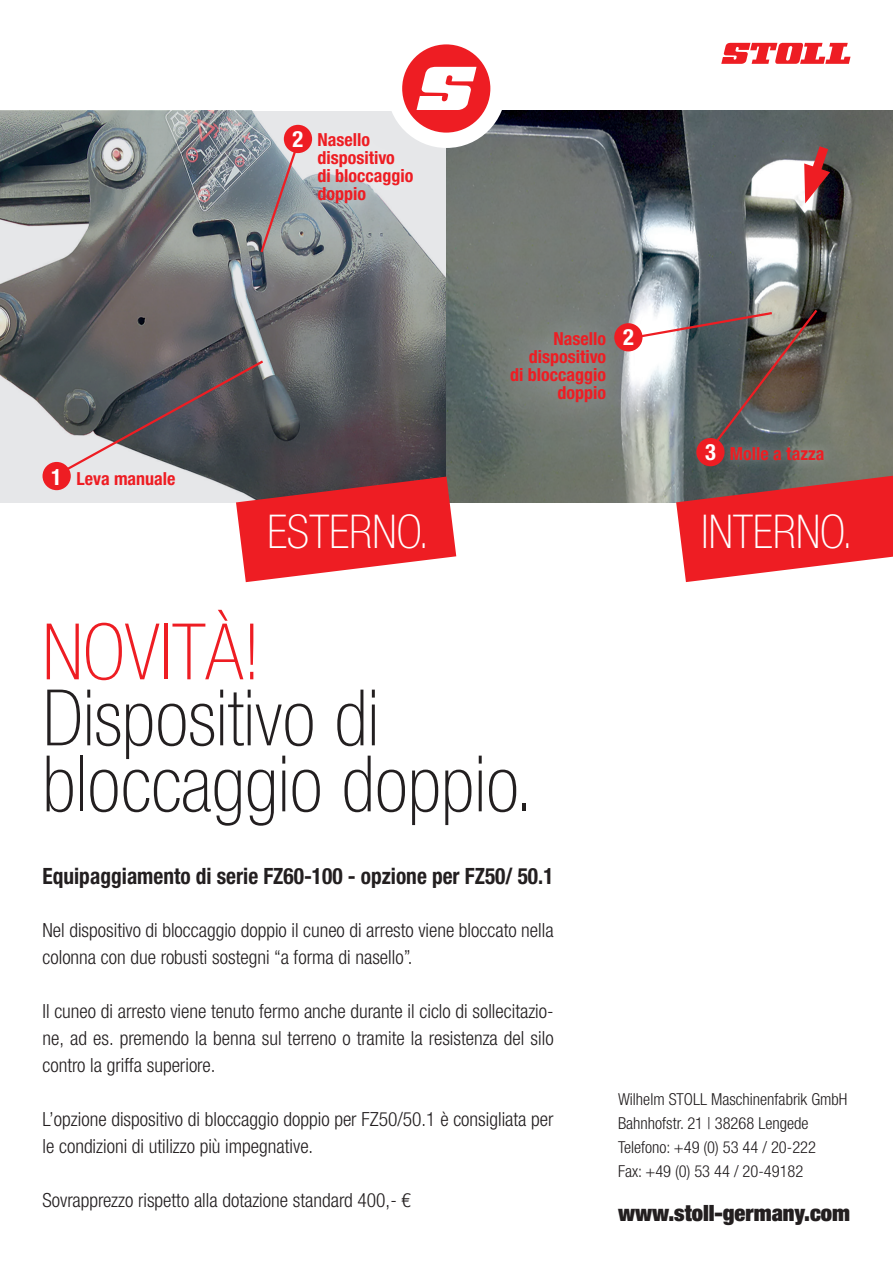
<style>
.page{position:relative;width:893px;height:1263px;background:#fff}
.page>*{position:absolute;margin:0;border:0;box-sizing:border-box;transform-origin:0 0}
.t1{font:100 condensed 78px/66px "Helvetica Neue";color:#231f20}
.t2{font:100 condensed 46.65px "Helvetica Neue";color:#fff}
.t3{font:700 condensed 22.5px "Helvetica Neue LTW1 G";color:#231f20;scale:.95 1}
.t4{font:900 expanded 22.5px "Helvetica Neue";color:#231f20}
.t5{font:700 condensed 22.5px "Helvetica Neue LTW1 G";color:#fff}
.t6{font:300 condensed 19.5px/27px "Helvetica Neue LTW1 G";color:#231f20}
.t7{font:700 condensed 18px/18px "Helvetica Neue LTW1 G";color:#ee1d23}
.t8{font:300 condensed 16.5px "Helvetica Neue";color:#231f20}
.s1{color:#ee1d23}
</style>
<div class="page">
<img style="left:0;top:111px;width:446px;height:391px">
<svg style="left:446px;top:111px;width:447px;height:391px;background:#6d726f"></svg>
<svg style="left:676px;top:476px;width:217px;height:106px;background:#dd4347"></svg>
<div style="left:303px;top:119px;width:125px;height:100px;background:#fff;opacity:.3"></div>
<div style="left:43px;top:462px;width:28px;height:28px;background:#ee1d23;border-radius:50%"></div>
<div style="left:284px;top:125px;width:28px;height:28px;background:#ee1d23;border-radius:50%"></div>
<svg style="left:259px;top:147px;width:39px;height:108px;background:#8f8c92"></svg>
<svg style="left:801px;top:136px;width:34px;height:67px;background:#8b4d50"></svg>
<div style="left:475px;top:295px;width:168px;height:143px;background:#fff;opacity:.5"></div>
<div style="left:614px;top:323px;width:28px;height:28px;background:#ee1d23;border-radius:50%"></div>
<svg style="left:638px;top:307px;width:182px;height:137px;background:#7b7977"></svg>
<svg style="left:721px;top:43px;width:130px;height:21px"></svg>
<div style="left:387px;top:29px;width:119px;height:119px;background:#fff;border-radius:50%"></div>
<div style="left:402px;top:44px;width:88px;height:89px;background:#ee1d23;border-radius:50%"></div>
<svg style="left:416px;top:67px;width:60px;height:43px"></svg>
<div style="left:719px;top:435px;width:116px;height:36px;background:#fff;opacity:.4"></div>
<div style="left:696px;top:438px;width:29px;height:28px;background:#ee1d23;border-radius:50%"></div>
<svg style="left:63px;top:358px;width:393px;height:224px"></svg>
<p class="t5" style="left:51px;top:463px;width:12px">1</p>
<p class="t7" style="left:77px;top:470px;width:101px">Leva manuale</p>
<p class="t5" style="left:293px;top:125px;width:12px">2</p>
<p class="t7" style="left:317px;top:131px;width:98px">Nasello dispositivo<br>di bloccaggio doppio</p>
<p class="t2" style="left:267px;top:505px;width:164px">ESTERNO.</p>
<p class="t7" style="left:510px;top:329px;width:98px;text-align:right">Nasello dispositivo<br>di bloccaggio doppio</p>
<p class="t5" style="left:623px;top:323px;width:12px">2</p>
<p class="t1" style="left:43px;top:618px;width:338px"><span class="s1">NOVITÀ!<br></span>Dispositivo di</p>
<p class="t1" style="left:43px;top:750px;width:493px">bloccaggio doppio.</p>
<p class="t5" style="left:705px;top:438px;width:12px">3</p>
<p class="t7" style="left:730px;top:444px;width:96px">Molle a tazza</p>
<p class="t2" style="left:701px;top:505px;width:153px">INTERNO.</p>
<p class="t3" style="left:43px;top:863px;width:539px">Equipaggiamento di serie FZ60-100 - opzione per FZ50/ 50.1</p>
<p class="t6" style="left:43px;top:916px;width:513px">Nel dispositivo di bloccaggio doppio il cuneo di arresto viene bloccato nella colonna con due robusti sostegni “a forma di nasello”.</p>
<p class="t6" style="left:43px;top:997px;width:513px;text-align:justify">Il cuneo di arresto viene tenuto fermo anche durante il ciclo di sollecitazio&shy;ne, ad es. premendo la benna sul terreno o tramite la resistenza del silo contro la griffa superiore.</p>
<p class="t6" style="left:43px;top:1105px;width:513px">L’opzione dispositivo di bloccaggio doppio per FZ50/50.1 è consigliata per le condizioni di utilizzo più impegnative.</p>
<p class="t6" style="left:43px;top:1186px;width:370px">Sovrapprezzo rispetto alla dotazione standard 400,- €</p>
<p class="t8" style="left:618px;top:1090px;width:231px">Wilhelm STOLL Maschinenfabrik GmbH</p>
<p class="t8" style="left:618px;top:1114px;width:192px">Bahnhofstr. 21 | 38268 Lengede</p>
<p class="t8" style="left:618px;top:1138px;width:200px">Telefono: +49 (0) 53 44 / 20-222</p>
<p class="t8" style="left:618px;top:1162px;width:187px">Fax: +49 (0) 53 44 / 20-49182</p>
<p class="t4" style="left:618px;top:1198px;width:234px">www.stoll-germany.com</p>
</div>
